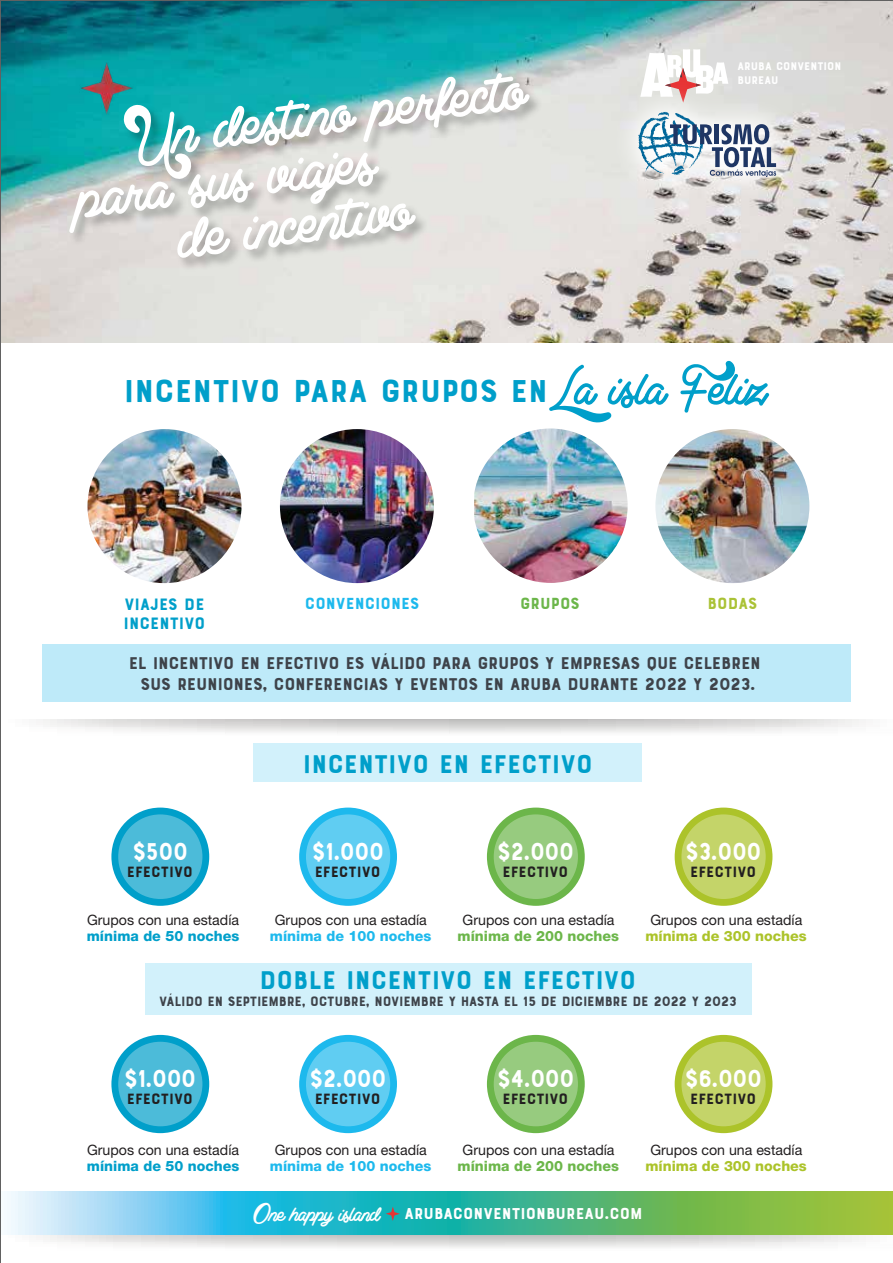
<style>
.page{position:relative;width:893px;height:1263px;background:#fff}
.page>*{position:absolute;margin:0;border:0;box-sizing:border-box;transform-origin:0 0}
.t1{font:76.95px "Clear Line";color:#fff}
.t2{font:33.45px "Bourton Base";color:#009fca}
.t3{font:27px "Bourton Base";color:#009fca}
.t4{font:25.65px "Bourton Base";letter-spacing:-.02em;color:#fff;scale:.89 1}
.t5{font:18px/21px "Bourton Base";letter-spacing:-.02em;color:#3e434a;text-align:center}
.t6{font:17.4px/18.8px "Bourton Base";color:#009fca}
.t7{font:16.95px "Bourton Base";color:#1db9ed}
.t8{font:16.95px "Bourton Base";color:#6cb64a}
.t9{font:16.95px "Bourton Base";color:#aac236}
.t10{font:16.65px "Bourton Base";color:#fff}
.t11{font:15.75px "Bourton Base";color:#221f20}
.t12{font:14.25px "Helvetica Neue LT Std";color:#221f20}
.t13{font:14.25px "Bourton Base";letter-spacing:-.02em;color:#3e434a}
.t14{font:800 14.25px "Helvetica Neue LT Std";color:#1db9ed}
.t15{font:800 14.25px "Helvetica Neue LT Std";color:#6cb64a}
.t16{font:800 14.25px "Helvetica Neue LT Std";color:#acc32a}
.t17{font:800 14.25px "Helvetica Neue LT Std";color:#009fca}
.t18{font:11.7px/14.1px "Bourton Base";color:#fff}
.s1{font-family:"Clear Line";font-size:61.5px}
.s2{font-family:"Clear Line";font-size:27.15px}
</style>
<div class="page">
<div style="left:253px;top:743px;width:388px;height:38px;background:#d2f1fb"></div>
<svg style="left:43px;top:1235px;width:823px;height:13px"></svg>
<svg style="left:43px;top:719px;width:823px;height:14px"></svg>
<div style="left:42px;top:644px;width:809px;height:57px;background:#beeaf9"></div>
<img style="left:1px;top:1px;width:892px;height:342px">
<img style="left:88px;top:429px;width:154px;height:154px;border-radius:77px">
<img style="left:280px;top:429px;width:154px;height:154px;border-radius:77px">
<img style="left:474px;top:428px;width:154px;height:155px">
<img style="left:655px;top:429px;width:154px;height:154px;border-radius:77px">
<svg style="left:7px;top:1191px;width:886px;height:44px;background:#60c0a0"></svg>
<svg style="left:386px;top:1206px;width:14px;height:15px"></svg>
<svg style="left:640px;top:49px;width:88px;height:4px"></svg>
<div style="left:145px;top:963px;width:607px;height:51px;background:#d2f1fb"></div>
<div style="left:111px;top:807px;width:98px;height:99px;background:#009fca;border-radius:50%"></div>
<div style="left:118px;top:814px;width:84px;height:85px;background:#4cbbd9;border-radius:50%"></div>
<div style="left:299px;top:807px;width:98px;height:99px;background:#1db9ed;border-radius:50%"></div>
<div style="left:306px;top:814px;width:84px;height:85px;background:#60cdf2;border-radius:50%"></div>
<div style="left:487px;top:807px;width:98px;height:99px;background:#6cb64a;border-radius:50%"></div>
<div style="left:494px;top:814px;width:84px;height:85px;background:#97cb7f;border-radius:50%"></div>
<div style="left:675px;top:807px;width:97px;height:99px;background:#acc32a;border-radius:50%"></div>
<div style="left:681px;top:814px;width:85px;height:85px;background:#c4d469;border-radius:50%"></div>
<div style="left:111px;top:1035px;width:98px;height:98px;background:#009fca;border-radius:50%"></div>
<div style="left:118px;top:1042px;width:84px;height:84px;background:#4cbbd9;border-radius:50%"></div>
<div style="left:299px;top:1035px;width:98px;height:98px;background:#1db9ed;border-radius:50%"></div>
<div style="left:306px;top:1042px;width:84px;height:84px;background:#60cdf2;border-radius:50%"></div>
<div style="left:487px;top:1035px;width:98px;height:98px;background:#6cb64a;border-radius:50%"></div>
<div style="left:494px;top:1042px;width:84px;height:84px;background:#97cb7f;border-radius:50%"></div>
<div style="left:675px;top:1035px;width:97px;height:98px;background:#acc32a;border-radius:50%"></div>
<div style="left:681px;top:1042px;width:85px;height:84px;background:#c4d469;border-radius:50%"></div>
<hr style="left:0;top:0;width:1px;height:1263px;background:#616161">
<hr style="left:0;top:0;width:893px;height:1px;background:#616161">
<img style="left:1px;top:40px;width:565px;height:303px">
<img style="left:579px;top:53px;width:257px;height:183px">
<svg style="left:638px;top:112px;width:138px;height:65px"></svg>
<h1 class="t1" style="left:119px;top:87px;width:403px;rotate:-7deg">Un destino perfecto</h1>
<h1 class="t1" style="left:69px;top:147px;width:302px;rotate:-7deg">para sus viajes</h1>
<h1 class="t1" style="left:171px;top:187px;width:237px;rotate:-7deg">de incentivo</h1>
<p class="t18" style="left:737px;top:60px;width:106px">ARUBA CONVENTION<br>BUREAU</p>
<h2 class="t2" style="left:124px;top:370px;width:643px">INCENTIVO PARA GRUPOS EN<span class="s1">La isla Feliz</span></h2>
<p class="t6" style="left:124px;top:595px;width:83px">VIAJES DE<br>INCENTIVO</p>
<p class="t7" style="left:305px;top:593px;width:116px">CONVENCIONES</p>
<p class="t8" style="left:520px;top:593px;width:61px">GRUPOS</p>
<p class="t9" style="left:707px;top:593px;width:51px">BODAS</p>
<p class="t5" style="left:129px;top:653px;width:634px">EL INCENTIVO EN EFECTIVO ES VÁLIDO PARA GRUPOS Y EMPRESAS QUE CELEBREN<br>SUS REUNIONES, CONFERENCIAS Y EVENTOS EN ARUBA DURANTE 2022 Y 2023.</p>
<h3 class="t4" style="left:132px;top:835px;width:64px">$500</h3>
<p class="t11" style="left:127px;top:861px;width:67px">EFECTIVO</p>
<p class="t12" style="left:87px;top:912px;width:153px">Grupos con una estadía</p>
<p class="t17" style="left:87px;top:928px;width:154px">mínima de 50 noches</p>
<h3 class="t3" style="left:303px;top:747px;width:291px">INCENTIVO EN EFECTIVO</h3>
<h3 class="t4" style="left:312px;top:835px;width:83px">$1.000</h3>
<p class="t11" style="left:315px;top:861px;width:67px">EFECTIVO</p>
<h3 class="t4" style="left:497px;top:835px;width:88px">$2.000</h3>
<p class="t11" style="left:502px;top:861px;width:67px">EFECTIVO</p>
<h3 class="t4" style="left:685px;top:835px;width:87px">$3.000</h3>
<p class="t11" style="left:690px;top:861px;width:67px">EFECTIVO</p>
<p class="t12" style="left:275px;top:912px;width:153px">Grupos con una estadía</p>
<p class="t14" style="left:270px;top:928px;width:163px">mínima de 100 noches</p>
<p class="t12" style="left:463px;top:912px;width:153px">Grupos con una estadía</p>
<p class="t15" style="left:458px;top:928px;width:163px">mínima de 200 noches</p>
<p class="t12" style="left:650px;top:912px;width:153px">Grupos con una estadía</p>
<p class="t16" style="left:645px;top:928px;width:163px">mínima de 300 noches</p>
<h3 class="t3" style="left:259px;top:964px;width:378px">DOBLE INCENTIVO EN EFECTIVO</h3>
<p class="t13" style="left:159px;top:992px;width:579px">VÁLIDO EN SEPTIEMBRE, OCTUBRE, NOVIEMBRE Y HASTA EL 15 DE DICIEMBRE DE 2022 Y 2023</p>
<h3 class="t4" style="left:124px;top:1063px;width:83px">$1.000</h3>
<p class="t11" style="left:127px;top:1089px;width:67px">EFECTIVO</p>
<h3 class="t4" style="left:309px;top:1063px;width:88px">$2.000</h3>
<p class="t11" style="left:315px;top:1089px;width:67px">EFECTIVO</p>
<h3 class="t4" style="left:497px;top:1063px;width:88px">$4.000</h3>
<p class="t11" style="left:502px;top:1089px;width:67px">EFECTIVO</p>
<h3 class="t4" style="left:684px;top:1063px;width:88px">$6.000</h3>
<p class="t11" style="left:690px;top:1089px;width:67px">EFECTIVO</p>
<p class="t12" style="left:87px;top:1141px;width:153px">Grupos con una estadía</p>
<p class="t17" style="left:87px;top:1158px;width:154px">mínima de 50 noches</p>
<p class="t12" style="left:275px;top:1141px;width:153px">Grupos con una estadía</p>
<p class="t14" style="left:270px;top:1158px;width:163px">mínima de 100 noches</p>
<p class="t12" style="left:463px;top:1141px;width:153px">Grupos con una estadía</p>
<p class="t15" style="left:458px;top:1158px;width:163px">mínima de 200 noches</p>
<p class="t12" style="left:650px;top:1141px;width:153px">Grupos con una estadía</p>
<p class="t16" style="left:645px;top:1158px;width:163px">mínima de 300 noches</p>
<p class="t10" style="left:253px;top:1203px;width:391px"><span class="s2">One happy island</span> ARUBACONVENTIONBUREAU.COM</p>
</div>
